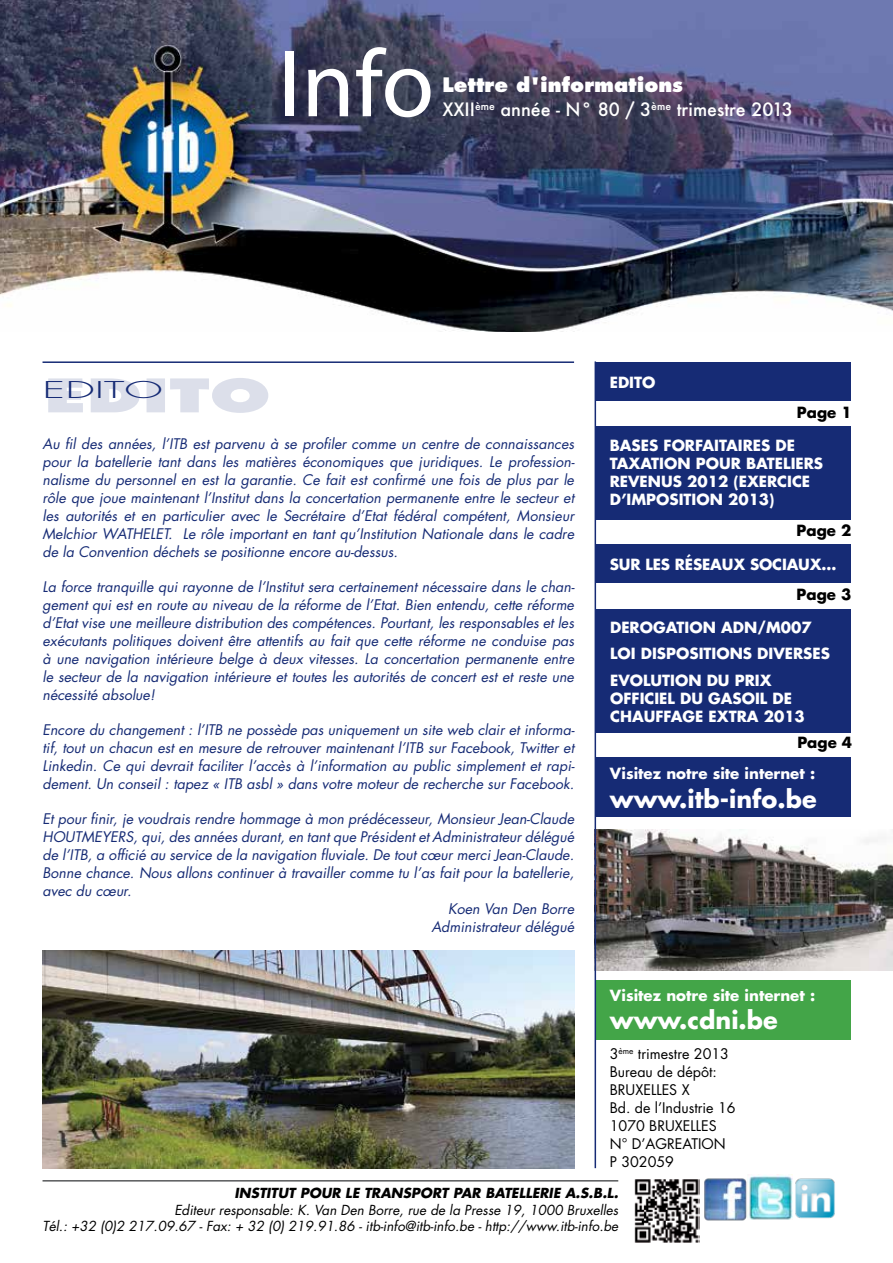
<style>
.page{position:relative;width:893px;height:1263px;background:#fff}
.page>*{position:absolute;margin:0;border:0;box-sizing:border-box;transform-origin:0 0}
.t1{font:95.85px "Arkansas DB Normal";color:#fff}
.t2{font:700 26.85px "Futura BT";color:#fff}
.t3{font:700 24px "Futura";color:#fff}
.t4{font:300 22.5px "Futura";color:#162b75;scale:2 1}
.t5{font:800 19.35px "Futura";color:#fff}
.t6{font:500 17.85px "Futura";color:#fff}
.t7{font:700 15px/18px "Futura";color:#fff}
.t8{font:700 15px "Futura BT";color:#fff}
.t9{font:700 15px "Futura";color:#000}
.t10{font:italic 14.25px/18px "Futura";color:#162b75;text-align:justify}
.t11{font:14.25px/18px "Futura";color:#000}
.t12{font:italic 13.5px/16.2px "Futura";color:#000;text-align:right}
.t13{font:italic 700 13.5px "Futura";color:#000}
</style>
<div class="page">
<img style="left:0;top:0;width:893px;height:331px">
<hr style="left:43px;top:361px;width:531px;height:2px;background:#162b75">
<img style="left:596px;top:830px;width:297px;height:140px">
<div style="left:595px;top:362px;width:255px;height:39px;background:#162b75"></div>
<div style="left:595px;top:426px;width:255px;height:94px;background:#162b75"></div>
<div style="left:595px;top:544px;width:255px;height:39px;background:#162b75"></div>
<div style="left:595px;top:980px;width:255px;height:59px;background:#43a548"></div>
<div style="left:595px;top:757px;width:255px;height:59px;background:#162b75"></div>
<div style="left:596px;top:609px;width:255px;height:123px;background:#162b75"></div>
<hr style="left:595px;top:361px;width:1px;height:807px;background:#162b75">
<svg style="left:48px;top:378px;width:220px;height:35px"></svg>
<hr style="left:43px;top:1180px;width:575px;height:1px;background:#58595b">
<img style="left:634px;top:1179px;width:65px;height:64px">
<img style="left:704px;top:1175px;width:131px;height:46px">
<img style="left:43px;top:950px;width:531px;height:218px">
<h3 class="t4" style="left:43px;top:375px;width:62px">EDITO</h3>
<h1 class="t1" style="left:278px;top:25px;width:158px">Info</h1>
<h3 class="t5" style="left:442px;top:73px;width:242px">Lettre d'informations</h3>
<p class="t6" style="left:442px;top:97px;width:352px">XXII<sup>ème</sup> année - N° 80 / 3<sup>ème</sup> trimestre 2013</p>
<p class="t7" style="left:610px;top:373px;width:47px">EDITO</p>
<p class="t10" style="left:43px;top:435px;width:534px">Au fil des années, l’ITB est parvenu à se profiler comme un centre de connaissances pour la batellerie tant dans les matières économiques que juridiques. Le profession&shy;nalisme du personnel en est la garantie. Ce fait est confirmé une fois de plus par le rôle que joue maintenant l’Institut dans la concertation permanente entre le secteur et les autorités et en particulier avec le Secrétaire d’Etat fédéral compétent, Monsieur Melchior WATHELET. Le rôle important en tant qu’Institution Nationale dans le cadre de la Convention déchets se positionne encore au-dessus.</p>
<p class="t10" style="left:43px;top:578px;width:534px">La force tranquille qui rayonne de l’Institut sera certainement nécessaire dans le chan&shy;gement qui est en route au niveau de la réforme de l’Etat. Bien entendu, cette réforme d’Etat vise une meilleure distribution des compétences. Pourtant, les responsables et les exécutants politiques doivent être attentifs au fait que cette réforme ne conduise pas à une navigation intérieure belge à deux vitesses. La concertation permanente entre le secteur de la navigation intérieure et toutes les autorités de concert est et reste une nécessité absolue!</p>
<p class="t10" style="left:43px;top:721px;width:534px">Encore du changement : l’ITB ne possède pas uniquement un site web clair et informa&shy;tif, tout un chacun est en mesure de retrouver maintenant l’ITB sur Facebook, Twitter et Linkedin. Ce qui devrait faciliter l’accès à l’information au public simplement et rapi&shy;dement. Un conseil : tapez « ITB asbl » dans votre moteur de recherche sur Facebook.</p>
<p class="t10" style="left:43px;top:810px;width:533px">Et pour finir, je voudrais rendre hommage à mon prédécesseur, Monsieur Jean-Claude</p>
<p class="t10" style="left:43px;top:828px;width:533px">HOUTMEYERS, qui, des années durant, en tant que Président et Administrateur délégué</p>
<p class="t10" style="left:43px;top:846px;width:533px">de l’ITB, a officié au service de la navigation fluviale. De tout cœur merci Jean-Claude.</p>
<p class="t10" style="left:43px;top:864px;width:533px">Bonne chance. Nous allons continuer à travailler comme tu l’as fait pour la batellerie,</p>
<p class="t10" style="left:43px;top:882px;width:91px">avec du cœur.</p>
<p class="t10" style="left:448px;top:900px;width:128px">Koen Van Den Borre</p>
<p class="t10" style="left:431px;top:918px;width:144px">Administrateur délégué</p>
<p class="t9" style="left:797px;top:401px;width:56px">PAGE 1</p>
<h2 class="t2" style="left:622px;top:415px;width:149px">www.cdni.be</h2>
<p class="t7" style="left:610px;top:436px;width:215px">BASES FORFAITAIRES DE<br>TAXATION POUR BATELIERS<br>REVENUS 2012 (EXERCICE<br>D’IMPOSITION 2013)</p>
<p class="t8" style="left:622px;top:482px;width:164px">La Convention Déchets en</p>
<p class="t9" style="left:797px;top:519px;width:56px">PAGE 2</p>
<p class="t7" style="left:610px;top:555px;width:228px">SUR LES RÉSEAUX SOCIAUX…</p>
<p class="t8" style="left:622px;top:554px;width:113px">Modèle ECO carte</p>
<p class="t9" style="left:797px;top:584px;width:56px">PAGE 3</p>
<p class="t7" style="left:610px;top:613px;width:221px;line-height:26.5px;text-indent:147px">/M007<br>LOI DISPOSITIONS DIVERSES<br>EVOLUTION DU PRIX</p>
<p class="t7" style="left:610px;top:689px;width:196px">OFFICIEL DU GASOIL DE<br>CHAUFFAGE EXTRA 2013</p>
<p class="t7" style="left:610px;top:618px;width:67px">DEROGATION</p>
<p class="t7" style="left:721px;top:618px;width:13px">ADN</p>
<p class="t9" style="left:797px;top:732px;width:56px">PAGE 4</p>
<p class="t7" style="left:610px;top:764px;width:207px">VISITEZ NOTRE SITE INTERNET :</p>
<h3 class="t3" style="left:610px;top:782px;width:208px">WWW.ITB-INFO.BE</h3>
<p class="t7" style="left:610px;top:985px;width:207px">VISITEZ NOTRE SITE INTERNET :</p>
<h3 class="t3" style="left:610px;top:1004px;width:170px">WWW.CDNI.BE</h3>
<p class="t11" style="left:610px;top:1044px;width:127px">3<sup>ème</sup> trimestre 2013<br>Bureau de dépôt:<br>BRUXELLES X<br>Bd. de l’Industrie 16<br>1070 BRUXELLES<br>N° D’AGREATION<br>P 302059</p>
<p class="t13" style="left:234px;top:1184px;width:385px">INSTITUT POUR LE TRANSPORT PAR BATELLERIE A.S.B.L.</p>
<p class="t12" style="left:43px;top:1201px;width:577px">Editeur responsable: K. Van Den Borre, rue de la Presse 19, 1000 Bruxelles<br>Tél.: +32 (0)2 217.09.67 - Fax: + 32 (0) 219.91.86 - itb-info@itb-info.be - http://www.itb-info.be</p>
</div>
